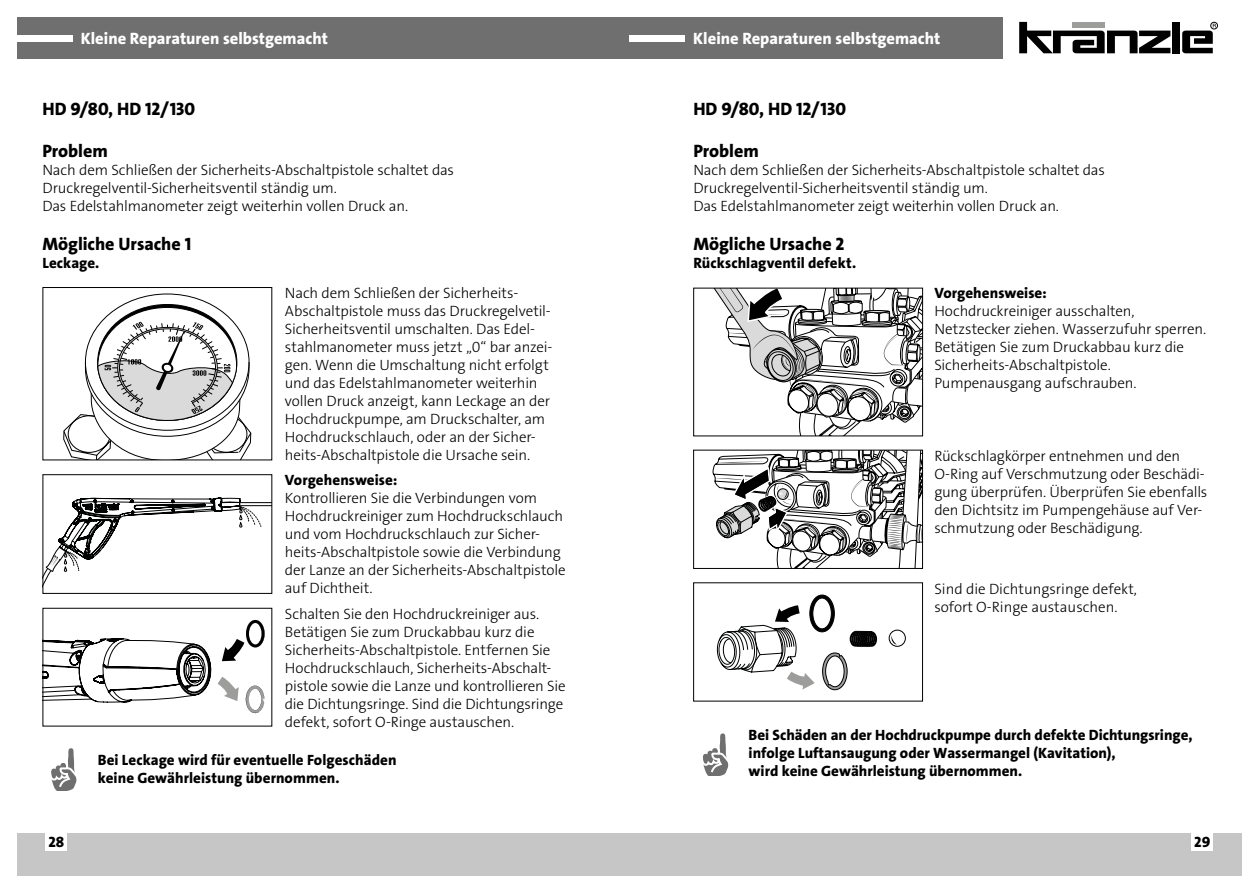
<style>
.page{position:relative;width:1259px;height:893px;background:#fff}
.page>*{position:absolute;margin:0;border:0;box-sizing:border-box;transform-origin:0 0}
.t1{font:18px "The Sans LP8 Ex Bld";color:#000}
.t2{font:16.5px "The Sans LP8 Ex Bld";color:#fff}
.t3{font:15px/18px "The Sans LP3 Lig";letter-spacing:-.01em;color:#000}
.t4{font:15px/18px "The Sans LP8 Ex Bld";color:#000}
</style>
<div class="page">
<div style="left:629px;top:833px;width:613px;height:43px;background:#c6c6c6"></div>
<div style="left:17px;top:833px;width:612px;height:43px;background:#c6c6c6"></div>
<div style="left:1191px;top:833px;width:22px;height:18px;background:#fff"></div>
<div style="left:46px;top:833px;width:21px;height:18px;background:#fff"></div>
<div style="left:17px;top:17px;width:985px;height:41px;background:#706f6f"></div>
<div style="left:17px;top:35px;width:55px;height:6px;background:#fff"></div>
<div style="left:629px;top:35px;width:56px;height:6px;background:#fff"></div>
<svg style="left:1019px;top:22px;width:151px;height:31px"></svg>
<div style="left:1172px;top:22px;width:7px;height:31px;background:#000"></div>
<div style="left:1210px;top:22px;width:7px;height:7px;border:1px solid #000;border-radius:50%"></div>
<svg style="left:1182px;top:24px;width:34px;height:29px"></svg>
<svg style="left:42px;top:287px;width:230px;height:174px"></svg>
<svg style="left:693px;top:449px;width:230px;height:120px"></svg>
<svg style="left:693px;top:582px;width:230px;height:120px"></svg>
<svg style="left:703px;top:733px;width:26px;height:43px"></svg>
<svg style="left:693px;top:287px;width:230px;height:150px"></svg>
<svg style="left:51px;top:748px;width:26px;height:43px"></svg>
<svg style="left:42px;top:474px;width:231px;height:120px"></svg>
<svg style="left:42px;top:607px;width:231px;height:120px"></svg>
<p class="t2" style="left:81px;top:28px;width:249px">Kleine Reparaturen selbstgemacht</p>
<p class="t2" style="left:693px;top:28px;width:249px">Kleine Reparaturen selbstgemacht</p>
<p class="t1" style="left:42px;top:98px;width:154px">HD 9/80, HD 12/130</p>
<p class="t1" style="left:42px;top:140px;width:67px">Problem</p>
<p class="t3" style="left:42px;top:161px;width:413px">Nach dem Schließen der Sicherheits-Abschaltpistole schaltet das<br>Druckregelventil-Sicherheitsventil ständig um.<br>Das Edelstahlmanometer zeigt weiterhin vollen Druck an.</p>
<p class="t1" style="left:42px;top:233px;width:150px">Mögliche Ursache 1</p>
<p class="t4" style="left:42px;top:254px;width:58px">Leckage.</p>
<p class="t3" style="left:285px;top:284px;width:269px">Nach dem Schließen der Sicherheits-Abschaltpistole muss das Druckregelvetil-Sicherheitsventil umschalten. Das Edel&shy;stahlmanometer muss jetzt „0“ bar anzei&shy;gen. Wenn die Umschaltung nicht erfolgt und das Edelstahlmanometer weiterhin vollen Druck anzeigt, kann Leckage an der Hochdruckpumpe, am Druckschalter, am Hochdruckschlauch, oder an der Sicher&shy;heits-Abschaltpistole die Ursache sein.</p>
<p class="t4" style="left:285px;top:471px;width:114px">Vorgehensweise:</p>
<p class="t3" style="left:285px;top:489px;width:282px">Kontrollieren Sie die Verbindungen vom Hochdruckreiniger zum Hochdruckschlauch und vom Hochdruckschlauch zur Sicher&shy;heits-Abschaltpistole sowie die Verbindung der Lanze an der Sicherheits-Abschaltpistole auf Dichtheit.</p>
<p class="t3" style="left:285px;top:605px;width:282px">Schalten Sie den Hochdruckreiniger aus.<br>Betätigen Sie zum Druckabbau kurz die Sicherheits-Abschaltpistole. Entfernen Sie Hochdruckschlauch, Sicherheits-Abschalt&shy;pistole sowie die Lanze und kontrollieren Sie die Dichtungsringe. Sind die Dichtungsringe defekt, sofort O-Ringe austauschen.</p>
<p class="t4" style="left:98px;top:751px;width:300px">Bei Leckage wird für eventuelle Folgeschäden keine Gewährleistung übernommen.</p>
<p class="t1" style="left:693px;top:98px;width:154px">HD 9/80, HD 12/130</p>
<p class="t1" style="left:693px;top:140px;width:67px">Problem</p>
<p class="t3" style="left:693px;top:161px;width:413px">Nach dem Schließen der Sicherheits-Abschaltpistole schaltet das<br>Druckregelventil-Sicherheitsventil ständig um.<br>Das Edelstahlmanometer zeigt weiterhin vollen Druck an.</p>
<p class="t1" style="left:693px;top:233px;width:153px">Mögliche Ursache 2</p>
<p class="t4" style="left:693px;top:254px;width:164px">Rückschlagventil defekt.</p>
<p class="t4" style="left:934px;top:284px;width:114px">Vorgehensweise:</p>
<p class="t3" style="left:934px;top:302px;width:273px">Hochdruckreiniger ausschalten, Netzstecker ziehen. Wasserzufuhr sperren.<br>Betätigen Sie zum Druckabbau kurz die Sicherheits-Abschaltpistole.<br>Pumpenausgang aufschrauben.</p>
<p class="t3" style="left:934px;top:447px;width:274px">Rückschlagkörper entnehmen und den O-Ring auf Verschmutzung oder Beschädi&shy;gung überprüfen. Überprüfen Sie ebenfalls den Dichtsitz im Pumpengehäuse auf Ver&shy;schmutzung oder Beschädigung.</p>
<p class="t3" style="left:934px;top:580px;width:204px">Sind die Dichtungsringe defekt, sofort O-Ringe austauschen.</p>
<p class="t4" style="left:748px;top:726px;width:445px">Bei Schäden an der Hochdruckpumpe durch defekte Dichtungsringe, infolge Luftansaugung oder Wassermangel (Kavitation),<br>wird keine Gewährleistung übernommen.</p>
<p class="t4" style="left:48px;top:833px;width:17px">28</p>
<p class="t4" style="left:1194px;top:833px;width:18px">29</p>
</div>
